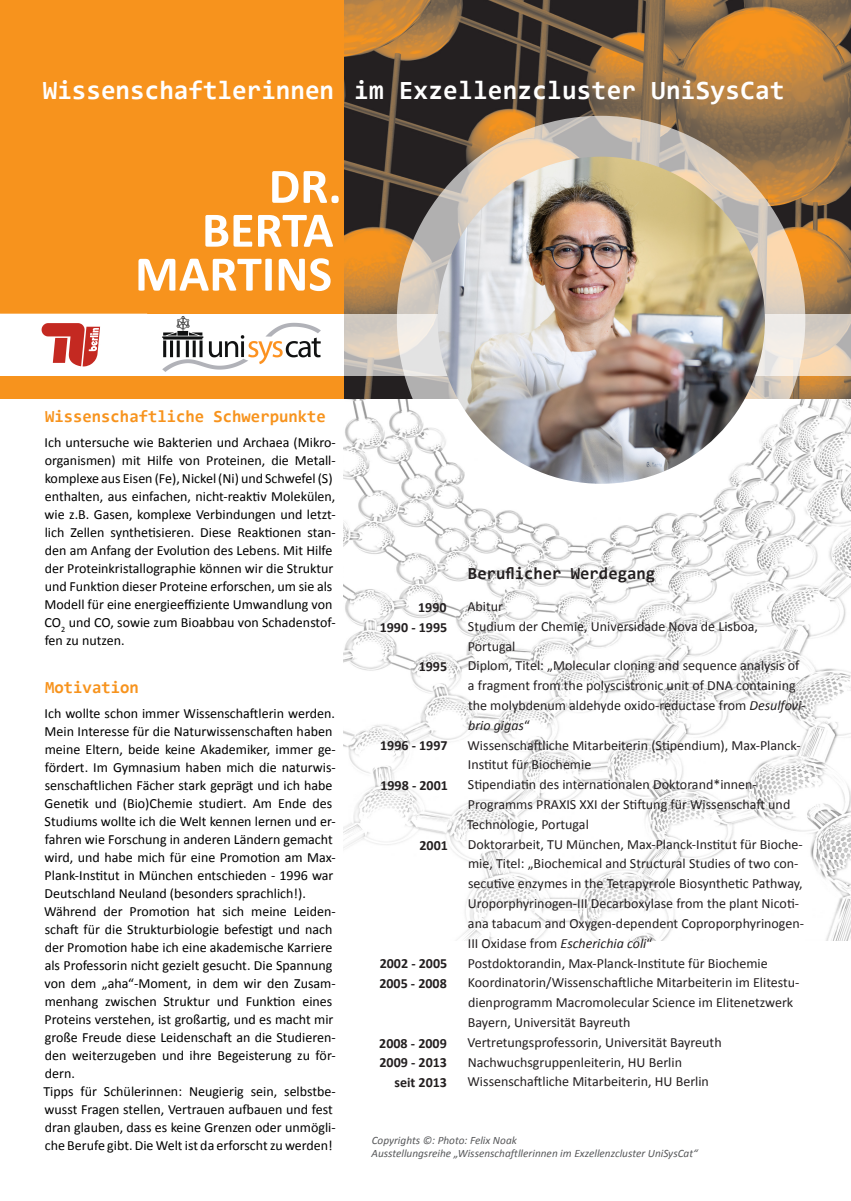
<style>
.page{position:relative;width:851px;height:1201px;background:#fff}
.page>*{position:absolute;margin:0;border:0;box-sizing:border-box;transform-origin:0 0}
.t1{font:700 50.15px "Calibri";color:#fff}
.t2{font:700 26.5px "Consolas";letter-spacing:.01em;color:#fff}
.t3{font:700 17px "Consolas";color:#f7931d}
.t4{font:700 17px "Consolas";color:#231f20}
.t5{font:14px/18px "Calibri";color:#000}
.t6{font:14px/19.8px "Calibri";color:#231f20}
.t7{font:700 14px/19.8px "Calibri";color:#231f20;text-align:right}
.t8{font:italic 11.25px/13.5px "Calibri";color:#57585a}
.s1{font-style:italic}
</style>
<div class="page">
<img style="left:343px;top:398px;width:507px;height:542px">
<div style="left:0;top:0;width:850px;height:398px;background:#f7931d"></div>
<img style="left:344px;top:0;width:506px;height:398px">
<svg style="left:397px;top:116px;width:408px;height:408px"></svg>
<svg style="left:343px;top:314px;width:507px;height:61px;background:#e1d8ce"></svg>
<img style="left:437px;top:157px;width:327px;height:327px;border-radius:163px">
<div style="left:0;top:314px;width:343px;height:61px;background:#fff"></div>
<img style="left:162px;top:316px;width:159px;height:56px">
<svg style="left:42px;top:323px;width:58px;height:43px"></svg>
<p class="t2" style="left:43px;top:73px;width:293px">Wissenschaftlerinnen</p>
<p class="t2" style="left:354px;top:73px;width:432px">im Exzellenzcluster UniSysCat</p>
<p class="t1" style="left:269px;top:154px;width:74px">DR.</p>
<p class="t1" style="left:202px;top:198px;width:133px">BERTA</p>
<p class="t1" style="left:135px;top:242px;width:198px">MARTINS</p>
<p class="t3" style="left:45px;top:405px;width:282px">Wissenschaftliche Schwerpunkte</p>
<p class="t5" style="left:45px;top:433px;width:292px">Ich untersuche wie Bakterien und Archaea (Mikro&shy;organismen) mit Hilfe von Proteinen, die Metall&shy;komplexe aus Eisen (Fe), Nickel (Ni) und Schwefel (S) enthalten, aus einfachen, nicht-reaktiv Molekülen, wie z.B. Gasen, komplexe Verbindungen und letzt&shy;lich Zellen synthetisieren. Diese Reaktionen stan&shy;den am Anfang der Evolution des Lebens. Mit Hilfe der Proteinkristallographie können wir die Struktur und Funktion dieser Proteine erforschen, um sie als Modell für eine energieeffiziente Umwandlung von CO<sub>2</sub> und CO, sowie zum Bioabbau von Schadenstof&shy;fen zu nutzen.</p>
<p class="t3" style="left:45px;top:676px;width:95px">Motivation</p>
<p class="t5" style="left:44px;top:704px;width:293px">Ich wollte schon immer Wissenschaftlerin werden.<br>Mein Interesse für die Naturwissenschaften haben meine Eltern, beide keine Akademiker, immer ge&shy;fördert. Im Gymnasium haben mich die naturwis&shy;senschaftlichen Fächer stark geprägt und ich habe Genetik und (Bio)Chemie studiert. Am Ende des Studiums wollte ich die Welt kennen lernen und er&shy;fahren wie Forschung in anderen Ländern gemacht wird, und habe mich für eine Promotion am Max-Plank-Institut in München entschieden - 1996 war Deutschland Neuland (besonders sprachlich!).</p>
<p class="t5" style="left:44px;top:902px;width:293px">Während der Promotion hat sich meine Leiden&shy;schaft für die Strukturbiologie befestigt und nach der Promotion habe ich eine akademische Karriere als Professorin nicht gezielt gesucht. Die Spannung von dem „aha“-Moment, in dem wir den Zusam&shy;menhang zwischen Struktur und Funktion eines Proteins verstehen, ist großartig, und es macht mir große Freude diese Leidenschaft an die Studieren&shy;den weiterzugeben und ihre Begeisterung zu för&shy;dern.</p>
<p class="t5" style="left:43px;top:1082px;width:294px">Tipps für Schülerinnen: Neugierig sein, selbstbe&shy;wusst Fragen stellen, Vertrauen aufbauen und fest dran glauben, dass es keine Grenzen oder unmögli&shy;che Berufe gibt. Die Welt ist da erforscht zu werden!</p>
<p class="t7" style="left:379px;top:597px;width:69px">1990<br>1990 - 1995</p>
<p class="t7" style="left:418px;top:656px;width:30px">1995</p>
<p class="t7" style="left:380px;top:736px;width:69px">1996 - 1997</p>
<p class="t7" style="left:380px;top:775px;width:69px">1998 - 2001</p>
<p class="t7" style="left:419px;top:835px;width:30px">2001</p>
<p class="t7" style="left:379px;top:953px;width:69px">2002 - 2005</p>
<p class="t7" style="left:379px;top:973px;width:69px">2005 - 2008</p>
<p class="t7" style="left:379px;top:1033px;width:69px">2008 - 2009</p>
<p class="t7" style="left:379px;top:1052px;width:69px">2009 - 2013</p>
<p class="t7" style="left:394px;top:1072px;width:54px">seit 2013</p>
<p class="t4" style="left:468px;top:562px;width:189px">Beruflicher Werdegang</p>
<p class="t6" style="left:467px;top:596px;width:37px">Abitur</p>
<p class="t6" style="left:468px;top:616px;width:291px">Studium der Chemie, Universidade Nova de Lisboa,</p>
<p class="t6" style="left:468px;top:636px;width:49px">Portugal</p>
<p class="t6" style="left:468px;top:656px;width:339px">Diplom, Titel: „Molecular cloning and sequence analysis of a fragment from the polyscistronic unit of DNA containing the molybdenum aldehyde oxido-reductase from <span class="s1">Desulfovi&shy;brio gigas</span>“</p>
<p class="t6" style="left:467px;top:735px;width:334px">Wissenschaftliche Mitarbeiterin (Stipendium), Max-Planck-<br>Institut für Biochemie</p>
<p class="t6" style="left:468px;top:774px;width:290px">Stipendiatin des internationalen Doktorand*innen-</p>
<p class="t6" style="left:466px;top:794px;width:325px">Programms PRAXIS XXI der Stiftung für Wissenschaft und<br>Technologie, Portugal</p>
<p class="t6" style="left:467px;top:834px;width:338px">Doktorarbeit, TU München, Max-Planck-Institut für Bioche&shy;mie, Titel: „Biochemical and Structural Studies of two con&shy;secutive enzymes in the Tetrapyrrole Biosynthetic Pathway, Uroporphyrinogen-III Decarboxylase from the plant Nicoti&shy;ana tabacum and Oxygen-dependent Coproporphyrinogen-III Oxidase from <span class="s1">Escherichia coli</span>“</p>
<p class="t6" style="left:468px;top:953px;width:301px">Postdoktorandin, Max-Planck-Institute für Biochemie</p>
<p class="t6" style="left:468px;top:972px;width:333px">Koordinatorin/Wissenschaftliche Mitarbeiterin im Elitestu&shy;dienprogramm Macromolecular Science im Elitenetzwerk<br>Bayern, Universität Bayreuth</p>
<p class="t6" style="left:467px;top:1032px;width:255px">Vertretungsprofessorin, Universität Bayreuth</p>
<p class="t6" style="left:468px;top:1052px;width:216px">Nachwuchsgruppenleiterin, HU Berlin</p>
<p class="t6" style="left:467px;top:1071px;width:243px">Wissenschaftliche Mitarbeiterin, HU Berlin</p>
<p class="t8" style="left:371px;top:1132px;width:328px">Copyrights ©: Photo: Felix Noak<br>Ausstellungsreihe „Wissenschaftllerinnen im Exzellenzcluster UniSysCat“</p>
</div>
